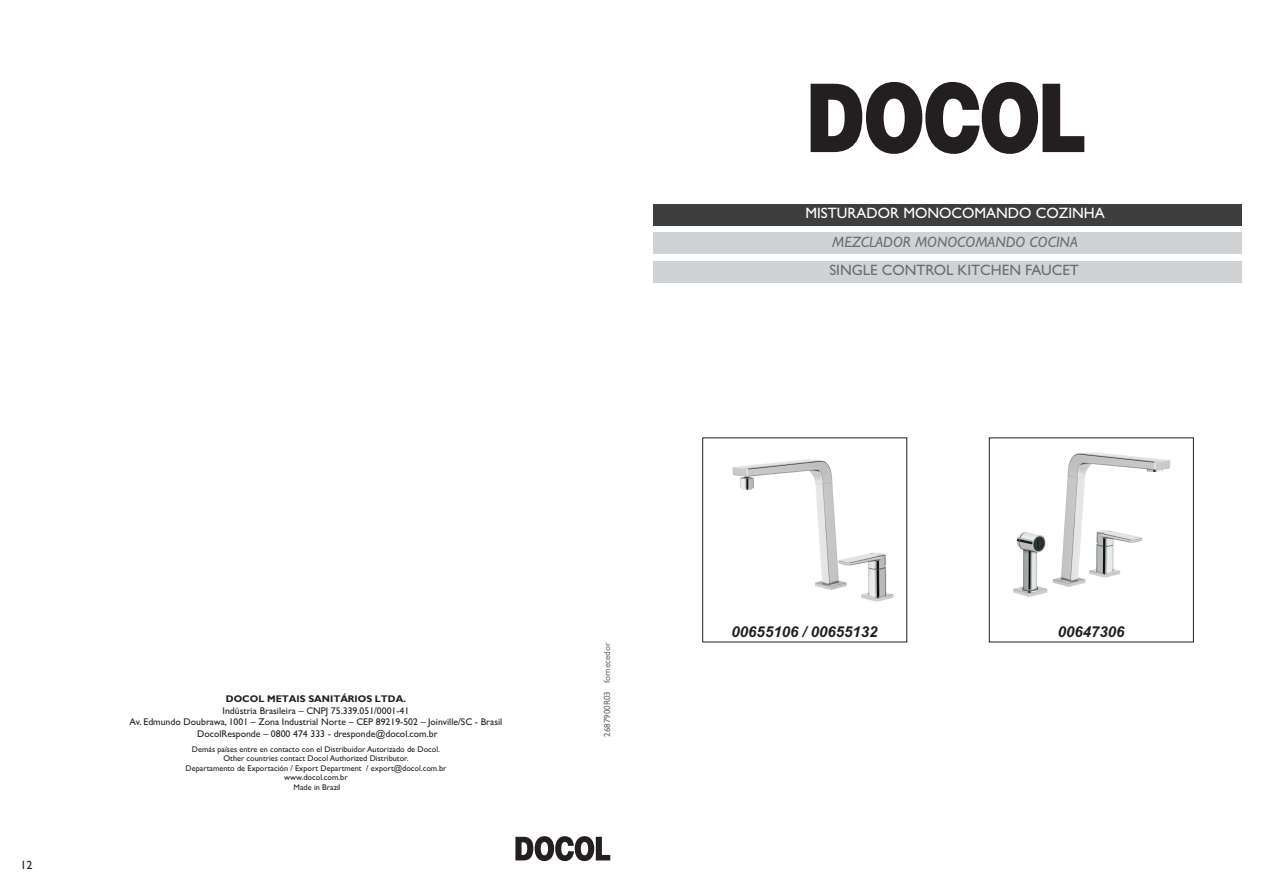
<style>
.page{position:relative;width:1263px;height:893px;background:#fff}
.page>*{position:absolute;margin:0;border:0;box-sizing:border-box;transform-origin:0 0}
.t1{font:15px "Gill Sans";color:#fff}
.t2{font:15px "Gill Sans";color:#6c6d70}
.t3{font:italic 15px "Gill Sans";color:#6c6d70}
.t4{font:italic 700 15px "Arial";color:#231f20}
.t5{font:12px "Gill Sans";color:#231f20}
.t6{font:9.75px/11.2px "Gill Sans";color:#231f20;text-align:center}
.t7{font:700 9.75px "Gill Sans";color:#231f20}
.t8{font:9px "Gill Sans";color:#6c6d70}
.t9{font:8.25px/9.6px "Gill Sans";color:#231f20;text-align:center}
</style>
<div class="page">
<svg style="left:515px;top:836px;width:95px;height:25px"></svg>
<svg style="left:811px;top:82px;width:273px;height:72px"></svg>
<div style="left:653px;top:262px;width:589px;height:21px;background:#d1d2d4"></div>
<div style="left:653px;top:205px;width:589px;height:21px;background:#3e3e3f"></div>
<div style="left:653px;top:232px;width:589px;height:22px;background:#d1d2d4"></div>
<img style="left:732px;top:459px;width:162px;height:143px">
<img style="left:1013px;top:452px;width:158px;height:145px">
<h1 class="t1" style="left:805px;top:207px;width:301px">MISTURADOR MONOCOMANDO COZINHA</h1>
<h1 class="t3" style="left:832px;top:236px;width:247px">MEZCLADOR MONOCOMANDO COCINA</h1>
<h1 class="t2" style="left:829px;top:264px;width:251px">SINGLE CONTROL KITCHEN FAUCET</h1>
<h2 class="t5" style="left:21px;top:861px;width:14px">12</h2>
<p class="t7" style="left:226px;top:696px;width:182px">DOCOL METAIS SANITÁRIOS LTDA.</p>
<p class="t6" style="left:130px;top:706px;width:374px">Indústria Brasileira – CNPJ 75.339.051/0001-41<br>Av. Edmundo Doubrawa, 1001 – Zona Industrial Norte – CEP 89219-502 – Joinville/SC - Brasil<br>DocolResponde – 0800 474 333 - dresponde@docol.com.br</p>
<p class="t9" style="left:186px;top:745px;width:262px">Demás países entre en contacto con el Distribuidor Autorizado de Docol.<br>Other countries contact Docol Authorized Distributor.<br>Departamento de Exportación / Export Department / export@docol.com.br www.docol.com.br<br>Made in Brazil</p>
<p class="t8" style="left:604px;top:737px;width:96px;rotate:-90deg">2687900R03 fornecedor</p>
<h1 class="t4" style="left:732px;top:626px;width:147px">00655106 / 00655132</h1>
<h1 class="t4" style="left:1058px;top:626px;width:68px">00647306</h1>
</div>
